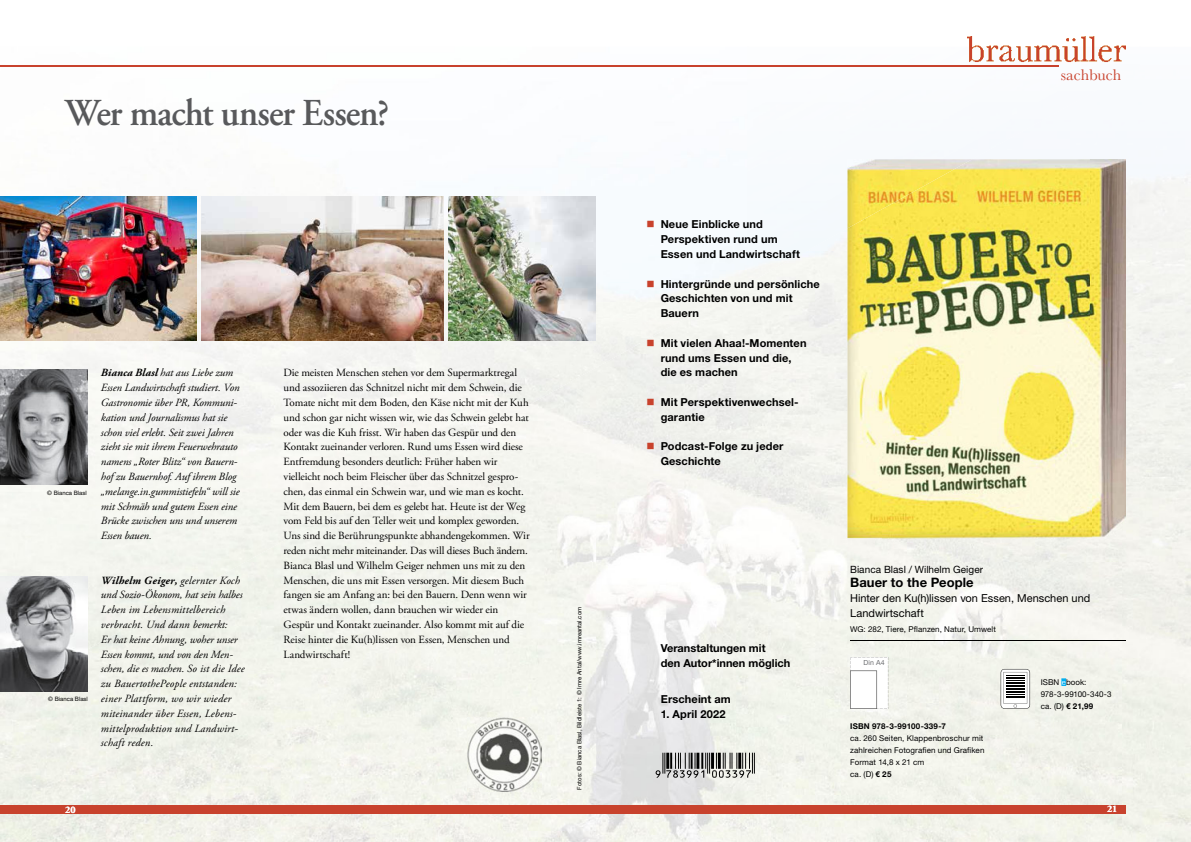
<style>
.page{position:relative;width:1191px;height:842px;background:#fff}
.page>*{position:absolute;margin:0;border:0;box-sizing:border-box;transform-origin:0 0}
.t1{font:600 38px "Adobe Garamond Pro";letter-spacing:-.025em;color:#58595b;scale:.94 1}
.t2{font:16px "Baskerville";letter-spacing:.01em;color:#c8422d}
.t3{font:700 13px "Helvetica Neue LT Std";letter-spacing:.005em;color:#000}
.t4{font:11px/14.8px "Adobe Garamond Pro";letter-spacing:-.005em;color:#000}
.t5{font:italic 11px/14.8px "Adobe Garamond Pro";letter-spacing:-.005em;color:#000}
.t6{font:700 11px/14.8px "Helvetica Neue LT Std";letter-spacing:.01em;color:#000}
.t7{font:11px/14.8px "Helvetica Neue LT Std";color:#000}
.t8{font:10px "Helvetica Neue LT Std";letter-spacing:.005em;color:#000}
.t9{font:700 10px "Adobe Garamond Pro";color:#fff}
.t10{font:8px/12px "Helvetica Neue LT Std";letter-spacing:.015em;color:#000}
.t11{font:700 8px "Helvetica Neue LT Std";letter-spacing:.025em;color:#000}
.t12{font:7px "Helvetica Neue LT Std";color:#6d6e71}
.t13{font:6px "Helvetica Neue LT Std";color:#000}
.s1{font-weight:700}
</style>
<div class="page">
<img style="left:1125px;top:159px;width:66px;height:26px">
<img style="left:1121px;top:185px;width:70px;height:657px">
<img style="left:771px;top:253px;width:104px;height:589px">
<img style="left:736px;top:284px;width:35px;height:558px">
<img style="left:666px;top:322px;width:70px;height:520px">
<img style="left:596px;top:343px;width:70px;height:499px">
<img style="left:526px;top:383px;width:70px;height:459px">
<div style="left:421px;top:493px;width:35px;height:349px;background:#f3f4ec"></div>
<div style="left:351px;top:493px;width:70px;height:349px;background:#f3f4ec"></div>
<div style="left:281px;top:520px;width:70px;height:322px;background:#f3f4ec"></div>
<div style="left:211px;top:562px;width:70px;height:280px;background:#f1f3eb"></div>
<img style="left:875px;top:538px;width:246px;height:304px">
<div style="left:176px;top:630px;width:35px;height:212px;background:#f0f2ea"></div>
<div style="left:106px;top:630px;width:70px;height:212px;background:#f1f2ea"></div>
<div style="left:36px;top:659px;width:70px;height:183px;background:#f0f2e9"></div>
<div style="left:0;top:698px;width:36px;height:144px;background:#f0f1e9"></div>
<div style="left:455px;top:738px;width:35px;height:104px;background:#f4f4ed"></div>
<div style="left:490px;top:791px;width:36px;height:51px;background:#f4f4ed"></div>
<img style="left:0;top:66px;width:464px;height:427px">
<img style="left:463px;top:66px;width:285px;height:256px">
<img style="left:747px;top:66px;width:249px;height:117px">
<img style="left:996px;top:47px;width:130px;height:20px">
<img style="left:747px;top:252px;width:58px;height:32px">
<div style="left:463px;top:341px;width:107px;height:83px;background:#f3f3ef"></div>
<div style="left:569px;top:321px;width:72px;height:62px;background:#f2f3ee"></div>
<img style="left:640px;top:321px;width:41px;height:22px">
<img style="left:463px;top:423px;width:33px;height:19px">
<div style="left:213px;top:492px;width:108px;height:70px;background:#f3f5ee"></div>
<img style="left:320px;top:492px;width:51px;height:28px">
<img style="left:213px;top:561px;width:35px;height:19px">
<img style="left:0;top:691px;width:72px;height:7px">
<img style="left:88px;top:629px;width:36px;height:30px">
<hr style="left:850px;top:640px;width:275px;height:1px;background:#000">
<svg style="left:850px;top:657px;width:39px;height:52px"></svg>
<div style="left:863px;top:660px;width:21px;height:5px;background:#fff"></div>
<img style="left:0;top:576px;width:88px;height:115px">
<img style="left:0;top:369px;width:88px;height:115px">
<img style="left:0;top:196px;width:196px;height:144px">
<img style="left:449px;top:196px;width:146px;height:145px">
<img style="left:202px;top:196px;width:241px;height:144px">
<img style="left:467px;top:718px;width:74px;height:73px">
<img style="left:882px;top:159px;width:243px;height:379px">
<img style="left:847px;top:228px;width:35px;height:310px">
<img style="left:847px;top:159px;width:125px;height:69px">
<svg style="left:1061px;top:678px;width:5px;height:8px"></svg>
<svg style="left:1000px;top:669px;width:30px;height:40px"></svg>
<svg style="left:655px;top:753px;width:100px;height:25px;background:#959593"></svg>
<img style="left:967px;top:37px;width:158px;height:26px">
<hr style="left:0;top:65px;width:1058px;height:1px;background:#c8422d">
<div style="left:0;top:805px;width:1125px;height:8px;background:#c8422d"></div>
<svg style="left:647px;top:221px;width:7px;height:7px"></svg>
<svg style="left:647px;top:280px;width:7px;height:7px"></svg>
<svg style="left:647px;top:340px;width:7px;height:6px"></svg>
<svg style="left:647px;top:399px;width:7px;height:6px"></svg>
<svg style="left:647px;top:443px;width:7px;height:7px"></svg>
<h1 class="t1" style="left:65px;top:91px;width:346px">Wer macht unser Essen?</h1>
<p class="t13" style="left:47px;top:490px;width:41px">© Bianca Blasl</p>
<p class="t5" style="left:101px;top:366px;width:140px"><span class="s1">Bianca Blasl</span> hat aus Liebe zum<br>Essen Landwirtschaft studiert. Von<br>Gastronomie über PR, Kommuni&shy;kation und Journalismus hat sie schon viel erlebt. Seit zwei Jahren zieht sie mit ihrem Feuerwehrauto namens „Roter Blitz“ von Bauern&shy;hof zu Bauernhof. Auf ihrem Blog „melange.in.gummistiefeln“ will sie mit Schmäh und gutem Essen eine<br>Brücke zwischen uns und unserem<br>Essen bauen.</p>
<p class="t13" style="left:48px;top:695px;width:41px">© Bianca Blasl</p>
<p class="t5" style="left:101px;top:573px;width:145px"><span class="s1">Wilhelm Geiger,</span> gelernter Koch und Sozio-Ökonom, hat sein halbes<br>Leben im Lebensmittelbereich verbracht. Und dann bemerkt:<br>Er hat keine Ahnung, woher unser<br>Essen kommt, und von den Men&shy;schen, die es machen. So ist die Idee zu BauertothePeople entstanden: einer Plattform, wo wir wieder miteinander über Essen, Lebens&shy;mittelproduktion und Landwirt&shy;schaft reden.</p>
<p class="t4" style="left:283px;top:366px;width:248px">Die meisten Menschen stehen vor dem Supermarktregal und assoziieren das Schnitzel nicht mit dem Schwein, die Tomate nicht mit dem Boden, den Käse nicht mit der Kuh und schon gar nicht wissen wir, wie das Schwein gelebt hat oder was die Kuh frisst. Wir haben das Gespür und den Kontakt zueinander verloren. Rund ums Essen wird diese Entfremdung besonders deutlich: Früher haben wir vielleicht noch beim Fleischer über das Schnitzel gespro&shy;chen, das einmal ein Schwein war, und wie man es kocht.<br>Mit dem Bauern, bei dem es gelebt hat. Heute ist der Weg vom Feld bis auf den Teller weit und komplex geworden.<br>Uns sind die Berührungspunkte abhandengekommen. Wir reden nicht mehr miteinander. Das will dieses Buch ändern.<br>Bianca Blasl und Wilhelm Geiger nehmen uns mit zu den Menschen, die uns mit Essen versorgen. Mit diesem Buch fangen sie am Anfang an: bei den Bauern. Denn wenn wir etwas ändern wollen, dann brauchen wir wieder ein Gespür und Kontakt zueinander. Also kommt mit auf die Reise hinter die Ku(h)lissen von Essen, Menschen und Landwirtschaft!</p>
<p class="t13" style="left:576px;top:789px;width:184px;rotate:-90deg">Fotos: © Bianca Blasl, Bildleiste 1: © Imre Antal/www.imreantal.com</p>
<h2 class="t2" style="left:1060px;top:64px;width:62px">sachbuch</h2>
<p class="t6" style="left:660px;top:217px;width:141px">Neue Einblicke und<br>Perspektiven rund um<br>Essen und Landwirtschaft</p>
<p class="t6" style="left:660px;top:276px;width:161px">Hintergründe und persönliche<br>Geschichten von und mit<br>Bauern</p>
<p class="t6" style="left:660px;top:335px;width:147px">Mit vielen Ahaa!-Momenten rund ums Essen und die, die es machen</p>
<p class="t6" style="left:660px;top:394px;width:139px">Mit Perspektivenwechsel&shy;garantie</p>
<p class="t6" style="left:660px;top:439px;width:124px">Podcast-Folge zu jeder<br>Geschichte</p>
<p class="t6" style="left:660px;top:641px;width:131px">Veranstaltungen mit<br>den Autor*innen möglich</p>
<p class="t6" style="left:660px;top:691px;width:72px">Erscheint am</p>
<p class="t6" style="left:660px;top:706px;width:66px">1. April 2022</p>
<p class="t8" style="left:850px;top:563px;width:134px">Bianca Blasl / Wilhelm Geiger</p>
<p class="t3" style="left:850px;top:575px;width:125px">Bauer to the People</p>
<p class="t7" style="left:850px;top:591px;width:242px">Hinter den Ku(h)lissen von Essen, Menschen und<br>Landwirtschaft</p>
<p class="t10" style="left:850px;top:623px;width:147px">WG: 282, Tiere, Pflanzen, Natur, Umwelt</p>
<p class="t12" style="left:863px;top:658px;width:23px">Din A4</p>
<p class="t11" style="left:850px;top:721px;width:97px">ISBN 978-3-99100-339-7</p>
<p class="t10" style="left:850px;top:732px;width:136px">ca. 260 Seiten, Klappenbroschur mit zahlreichen Fotografien und Grafiken<br>Format 14,8 x 21 cm<br>ca. (D) <span class="s1">€ 25</span></p>
<p class="t10" style="left:1040px;top:676px;width:72px">ISBN book:<br>978-3-99100-340-3 ca. (D) <span class="s1">€ 21,99</span></p>
<p class="t9" style="left:65px;top:803px;width:12px">20</p>
<p class="t9" style="left:1107px;top:803px;width:12px">21</p>
</div>
